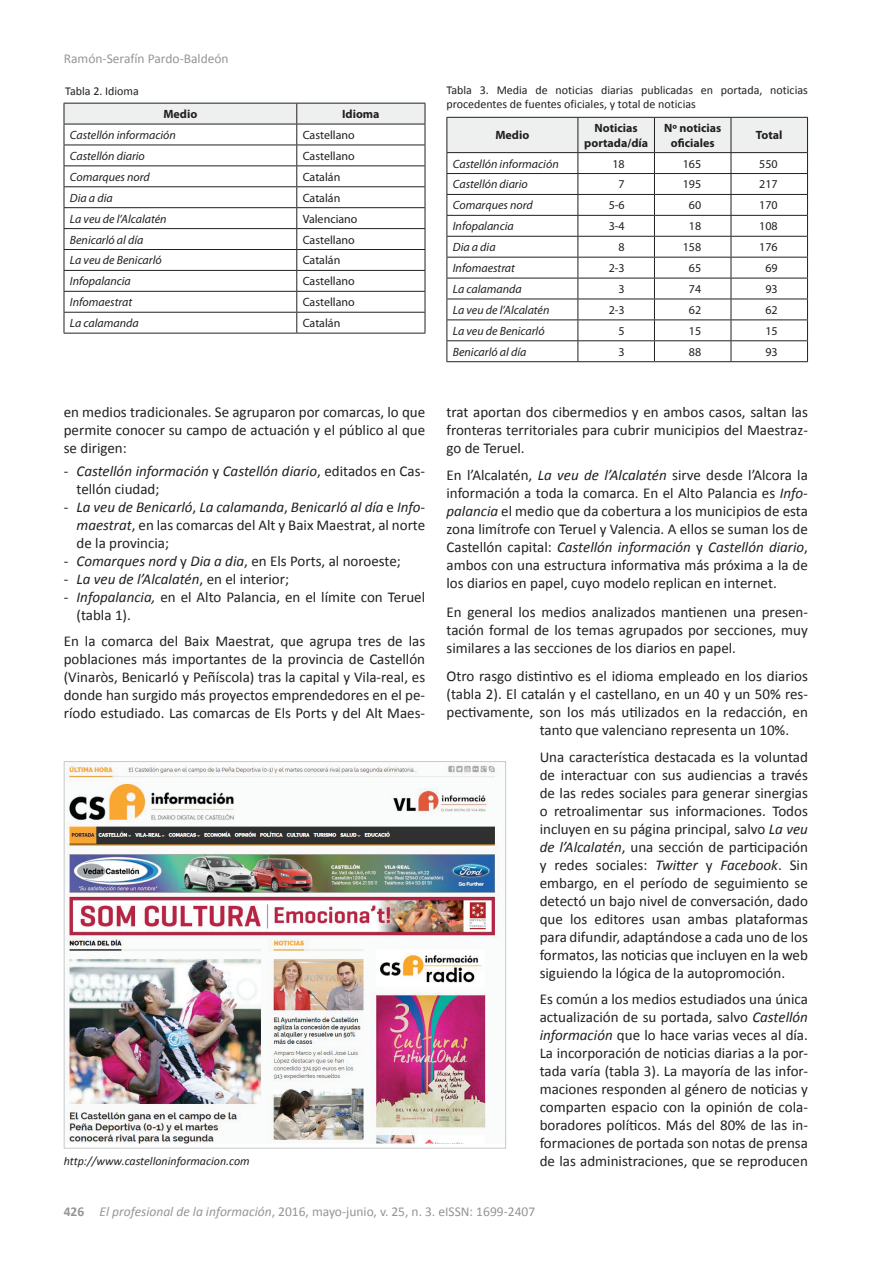
<style>
.page{position:relative;width:893px;height:1263px;background:#fff}
.page>*{position:absolute;margin:0;border:0;box-sizing:border-box;transform-origin:0 0}
.t1{font:15px/18px "Calibri";color:#231f20;text-align:justify}
.t2{font:italic 15px/18px "Calibri";color:#231f20}
.t3{font:13.5px "Calibri";color:#939598}
.t4{font:italic 12px "Myriad Pro";color:#231f20}
.t5{font:12px "Myriad Pro";color:#231f20}
.t6{font:12px/14.4px "Calibri";color:#231f20}
.t7{font:700 12px/14.4px "Myriad Pro";color:#231f20;text-align:center}
.t8{font:italic 12px "Calibri";color:#231f20}
.s1{font-style:normal}
.s2{font-style:italic}
.s3{font-weight:700}
</style>
<div class="page">
<svg style="left:64px;top:103px;width:362px;height:230px"></svg>
<hr style="left:64px;top:333px;width:233px;height:1px;background:#231f20">
<hr style="left:297px;top:333px;width:128px;height:1px;background:#231f20">
<hr style="left:446px;top:361px;width:132px;height:1px;background:#231f20">
<hr style="left:578px;top:361px;width:76px;height:1px;background:#231f20">
<hr style="left:654px;top:361px;width:77px;height:1px;background:#231f20">
<hr style="left:731px;top:361px;width:77px;height:1px;background:#231f20">
<svg style="left:446px;top:117px;width:362px;height:244px"></svg>
<img style="left:66px;top:763px;width:434px;height:380px">
<p class="t3" style="left:64px;top:50px;width:166px">Ramón-Serafín Pardo-Baldeón</p>
<p class="t6" style="left:65px;top:84px;width:75px">Tabla 2. Idioma</p>
<p class="t7" style="left:163px;top:106px;width:35px">Medio</p>
<p class="t7" style="left:342px;top:106px;width:39px">Idioma</p>
<p class="t4" style="left:70px;top:128px;width:107px">Castellón información</p>
<p class="t5" style="left:303px;top:128px;width:54px">Castellano</p>
<p class="t4" style="left:70px;top:148px;width:76px">Castellón diario</p>
<p class="t5" style="left:303px;top:148px;width:54px">Castellano</p>
<p class="t4" style="left:70px;top:169px;width:81px">Comarques nord</p>
<p class="t5" style="left:303px;top:169px;width:39px">Catalán</p>
<p class="t4" style="left:70px;top:190px;width:44px">Dia a dia</p>
<p class="t5" style="left:303px;top:190px;width:39px">Catalán</p>
<p class="t4" style="left:70px;top:211px;width:98px">La veu de l’Alcalatén</p>
<p class="t5" style="left:303px;top:211px;width:56px">Valenciano</p>
<p class="t4" style="left:70px;top:232px;width:75px">Benicarló al día</p>
<p class="t5" style="left:303px;top:232px;width:54px">Castellano</p>
<p class="t4" style="left:70px;top:253px;width:93px">La veu de Benicarló</p>
<p class="t5" style="left:303px;top:253px;width:39px">Catalán</p>
<p class="t4" style="left:70px;top:274px;width:62px">Infopalancia</p>
<p class="t5" style="left:303px;top:274px;width:54px">Castellano</p>
<p class="t4" style="left:70px;top:295px;width:64px">Infomaestrat</p>
<p class="t5" style="left:303px;top:295px;width:54px">Castellano</p>
<p class="t4" style="left:70px;top:316px;width:70px">La calamanda</p>
<p class="t5" style="left:303px;top:316px;width:39px">Catalán</p>
<p class="t1" style="left:64px;top:403px;width:363px">en medios tradicionales. Se agruparon por comarcas, lo que permite conocer su campo de actuación y el público al que se dirigen:</p>
<p class="t2" style="left:77px;top:461px;width:350px;text-indent:-13px"><span class="s1">-</span> Castellón información <span class="s1">y</span> Castellón diario<span class="s1">, editados en Cas&shy;tellón ciudad;</span></p>
<p class="t1" style="left:77px;top:498px;width:350px;text-indent:-13px">- <span class="s2">La veu de Benicarló</span>, <span class="s2">La calamanda</span>, <span class="s2">Benicarló al día</span> e <span class="s2">Info&shy;maestrat</span>, en las comarcas del Alt y Baix Maestrat, al norte de la provincia;</p>
<p class="t1" style="left:64px;top:552px;width:339px">- <span class="s2">Comarques nord</span> y <span class="s2">Dia a dia</span>, en Els Ports, al noroeste;</p>
<p class="t2" style="left:64px;top:569px;width:227px"><span class="s1">-</span> La veu de l’Alcalatén<span class="s1">, en el interior;</span></p>
<p class="t1" style="left:77px;top:588px;width:350px;text-indent:-13px">- <span class="s2">Infopalancia,</span> en el Alto Palancia, en el límite con Teruel (tabla 1).</p>
<p class="t1" style="left:64px;top:632px;width:363px">En la comarca del Baix Maestrat, que agrupa tres de las poblaciones más importantes de la provincia de Castellón (Vinaròs, Benicarló y Peñíscola) tras la capital y Vila-real, es donde han surgido más proyectos emprendedores en el pe&shy;ríodo estudiado. Las comarcas de Els Ports y del Alt Maes-</p>
<p class="t8" style="left:64px;top:1152px;width:188px">http://www.castelloninformacion.com</p>
<p class="t6" style="left:446px;top:83px;width:363px">Tabla 3. Media de noticias diarias publicadas en portada, noticias procedentes de fuentes oficiales, y total de noticias</p>
<p class="t7" style="left:495px;top:128px;width:35px">Medio</p>
<p class="t7" style="left:584px;top:121px;width:65px">Noticias portada/día</p>
<p class="t7" style="left:664px;top:121px;width:59px">Nº noticias oficiales</p>
<p class="t7" style="left:756px;top:128px;width:28px">Total</p>
<p class="t4" style="left:453px;top:156px;width:107px">Castellón información</p>
<p class="t5" style="left:612px;top:156px;width:14px">18</p>
<p class="t5" style="left:683px;top:156px;width:20px">165</p>
<p class="t5" style="left:759px;top:156px;width:20px">550</p>
<p class="t4" style="left:453px;top:177px;width:76px">Castellón diario</p>
<p class="t5" style="left:618px;top:177px;width:8px">7</p>
<p class="t5" style="left:683px;top:177px;width:20px">195</p>
<p class="t5" style="left:759px;top:177px;width:20px">217</p>
<p class="t4" style="left:453px;top:198px;width:81px">Comarques nord</p>
<p class="t5" style="left:609px;top:198px;width:17px">5-6</p>
<p class="t5" style="left:689px;top:198px;width:14px">60</p>
<p class="t5" style="left:759px;top:198px;width:20px">170</p>
<p class="t4" style="left:453px;top:219px;width:62px">Infopalancia</p>
<p class="t5" style="left:609px;top:219px;width:17px">3-4</p>
<p class="t5" style="left:689px;top:219px;width:14px">18</p>
<p class="t5" style="left:759px;top:219px;width:20px">108</p>
<p class="t4" style="left:453px;top:240px;width:44px">Dia a dia</p>
<p class="t5" style="left:618px;top:240px;width:8px">8</p>
<p class="t5" style="left:683px;top:240px;width:20px">158</p>
<p class="t5" style="left:759px;top:240px;width:20px">176</p>
<p class="t4" style="left:453px;top:261px;width:64px">Infomaestrat</p>
<p class="t5" style="left:609px;top:261px;width:17px">2-3</p>
<p class="t5" style="left:689px;top:261px;width:14px">65</p>
<p class="t5" style="left:765px;top:261px;width:14px">69</p>
<p class="t4" style="left:453px;top:282px;width:70px">La calamanda</p>
<p class="t5" style="left:618px;top:282px;width:8px">3</p>
<p class="t5" style="left:689px;top:282px;width:14px">74</p>
<p class="t5" style="left:765px;top:282px;width:14px">93</p>
<p class="t4" style="left:453px;top:302px;width:98px">La veu de l’Alcalatén</p>
<p class="t5" style="left:609px;top:302px;width:17px">2-3</p>
<p class="t5" style="left:689px;top:302px;width:14px">62</p>
<p class="t5" style="left:765px;top:302px;width:14px">62</p>
<p class="t4" style="left:453px;top:323px;width:93px">La veu de Benicarló</p>
<p class="t5" style="left:618px;top:323px;width:8px">5</p>
<p class="t5" style="left:689px;top:323px;width:14px">15</p>
<p class="t5" style="left:765px;top:323px;width:14px">15</p>
<p class="t4" style="left:453px;top:344px;width:75px">Benicarló al día</p>
<p class="t5" style="left:618px;top:344px;width:8px">3</p>
<p class="t5" style="left:689px;top:344px;width:14px">88</p>
<p class="t5" style="left:765px;top:344px;width:14px">93</p>
<p class="t1" style="left:446px;top:403px;width:363px">trat aportan dos cibermedios y en ambos casos, saltan las fronteras territoriales para cubrir municipios del Maestraz&shy;go de Teruel.</p>
<p class="t1" style="left:446px;top:466px;width:363px">En l’Alcalatén, <span class="s2">La veu de l’Alcalatén</span> sirve desde l’Alcora la información a toda la comarca. En el Alto Palancia es <span class="s2">Info&shy;palancia</span> el medio que da cobertura a los municipios de esta zona limítrofe con Teruel y Valencia. A ellos se suman los de Castellón capital: <span class="s2">Castellón información</span> y <span class="s2">Castellón diario</span>, ambos con una estructura informativa más próxima a la de los diarios en papel, cuyo modelo replican en internet.</p>
<p class="t1" style="left:446px;top:603px;width:363px">En general los medios analizados mantienen una presen&shy;tación formal de los temas agrupados por secciones, muy similares a las secciones de los diarios en papel.</p>
<p class="t1" style="left:446px;top:667px;width:363px">Otro rasgo distintivo es el idioma empleado en los diarios</p>
<p class="t1" style="left:446px;top:685px;width:363px">(tabla 2). El catalán y el castellano, en un 40 y un 50% res-</p>
<p class="t1" style="left:446px;top:703px;width:363px">pectivamente, son los más utilizados en la redacción, en</p>
<p class="t1" style="left:540px;top:721px;width:251px">tanto que valenciano representa un 10%.</p>
<p class="t1" style="left:540px;top:748px;width:270px">Una característica destacada es la voluntad de interactuar con sus audiencias a través de las redes sociales para generar sinergias o retroalimentar sus informaciones. Todos incluyen en su página principal, salvo <span class="s2">La veu de l’Alcalatén</span>, una sección de participación y redes sociales: <span class="s2">Twitter</span> y <span class="s2">Facebook</span>. Sin embargo, en el período de seguimiento se detectó un bajo nivel de conversación, dado que los editores usan ambas plataformas para difundir, adaptándose a cada uno de los formatos, las noticias que incluyen en la web siguiendo la lógica de la autopromoción.</p>
<p class="t1" style="left:540px;top:990px;width:270px">Es común a los medios estudiados una única actualización de su portada, salvo <span class="s2">Castellón información</span> que lo hace varias veces al día.<br>La incorporación de noticias diarias a la por&shy;tada varía (tabla 3). La mayoría de las infor&shy;maciones responden al género de noticias y comparten espacio con la opinión de cola&shy;boradores políticos. Más del 80% de las in&shy;formaciones de portada son notas de prensa de las administraciones, que se reproducen</p>
<p class="t3" style="left:64px;top:1203px;width:473px"><span class="s3">426</span> <span class="s2">El profesional de la información</span>, 2016, mayo-junio, v. 25, n. 3. eISSN: 1699-2407</p>
</div>
